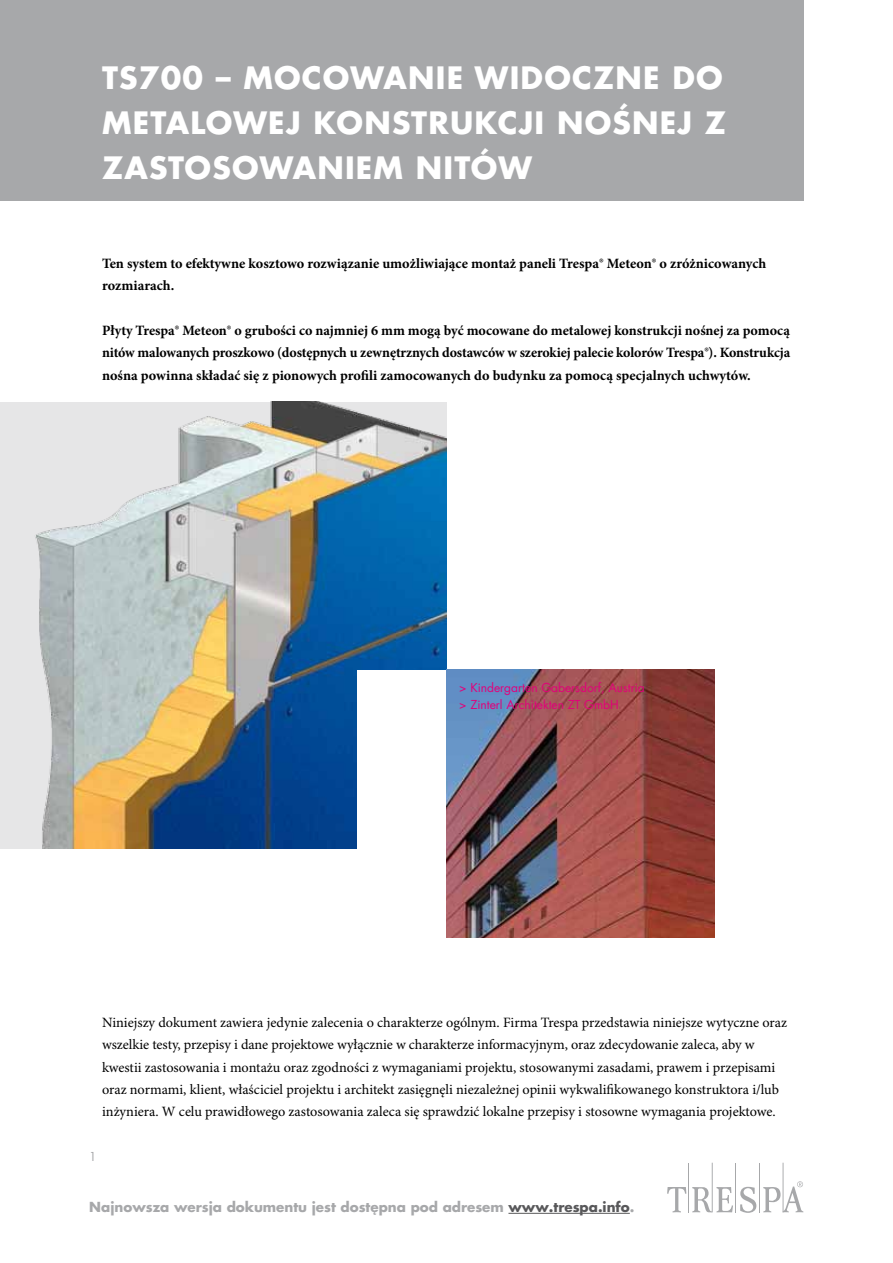
<style>
.page{position:relative;width:893px;height:1263px;background:#fff}
.page>*{position:absolute;margin:0;border:0;box-sizing:border-box;transform-origin:0 0}
.t1{font:700 30px/44.7px "Futura LT Pro";letter-spacing:.04em;color:#fff}
.t2{font:14.25px/22.4px "Minion Pro";color:#000}
.t3{font:700 14.25px/22.4px "Minion Pro";color:#000}
.t4{font:700 13.5px "Futura LT Pro";color:#a7a8aa}
.t5{font:12px/16.5px "TR Futura";color:#e2007a}
.t6{font:12px "TR Futura";color:#a7a8aa}
.s1{color:#58585a}
</style>
<div class="page">
<hr style="left:759px;top:1163px;width:1px;height:49px;background:#a7a8aa">
<hr style="left:783px;top:1163px;width:1px;height:49px;background:#a7a8aa">
<hr style="left:735px;top:1163px;width:1px;height:49px;background:#a7a8aa">
<hr style="left:712px;top:1163px;width:1px;height:49px;background:#a7a8aa">
<hr style="left:688px;top:1163px;width:1px;height:49px;background:#a7a8aa">
<svg style="left:740px;top:1187px;width:16px;height:26px"></svg>
<svg style="left:667px;top:1187px;width:19px;height:25px"></svg>
<svg style="left:692px;top:1187px;width:41px;height:25px"></svg>
<svg style="left:763px;top:1181px;width:40px;height:31px"></svg>
<hr style="left:508px;top:1213px;width:122px;height:1px;background:#58585a">
<div style="left:0;top:0;width:804px;height:201px;background:#a7a8aa"></div>
<img style="left:0;top:402px;width:446px;height:446px">
<div style="left:357px;top:670px;width:179px;height:268px;background:#fff"></div>
<img style="left:446px;top:670px;width:268px;height:268px">
<h1 class="t1" style="left:102px;top:55px;width:622px">TS700 – MOCOWAN IE WIDOCZN E DO<br>METALOWEJ KONST</h1>
<h1 class="t1" style="left:102px;top:99px;width:625px;text-indent:326px">RUKCJI NOŚN EJ Z<br>ZASTOSOWAN IEM N ITÓW</h1>
<p class="t3" style="left:102px;top:253px;width:666px">Ten system to efektywne kosztowo rozwiązanie umożliwiające montaż paneli Trespa® Meteon® o zróżnicowanych rozmiarach.</p>
<p class="t3" style="left:102px;top:320px;width:690px;text-align:justify">Płyty Trespa® Meteon® o grubości co najmniej 6 mm mogą być mocowane do metalowej konstrukcji nośnej za pomocą nitów malowanych proszkowo (dostępnych u zewnętrznych dostawców w szerokiej palecie kolorów Trespa®). Konstrukcja nośna powinna składać się z pionowych profili zamocowanych do budynku za pomocą specjalnych uchwytów.</p>
<p class="t5" style="left:459px;top:680px;width:187px">&gt; Kindergarten Gabersdorf, Austria &gt; Zinterl Architekten ZT GmbH</p>
<p class="t2" style="left:102px;top:1012px;width:687px">Niniejszy dokument zawiera jedynie zalecenia o charakterze ogólnym. Firma Trespa przedstawia niniejsze wytyczne oraz wszelkie testy, przepisy i dane projektowe wyłącznie w charakterze informacyjnym, oraz zdecydowanie zaleca, aby w kwestii zastosowania i montażu oraz zgodności z wymaganiami projektu, stosowanymi zasadami, prawem i przepisami oraz normami, klient, właściciel projektu i architekt zasięgnęli niezależnej opinii wykwalifikowanego konstruktora i/lub inżyniera. W celu prawidłowego zastosowania zaleca się sprawdzić lokalne przepisy i stosowne wymagania projektowe.</p>
<p class="t6" style="left:89px;top:1148px;width:9px">1</p>
<p class="t4" style="left:89px;top:1196px;width:547px">NAJNOWSZA WERSJA DOKUMENTU JEST DOSTĘPNA POD ADRESEM <span class="s1">WWW.TRESPA.INFO</span>.</p>
</div>
